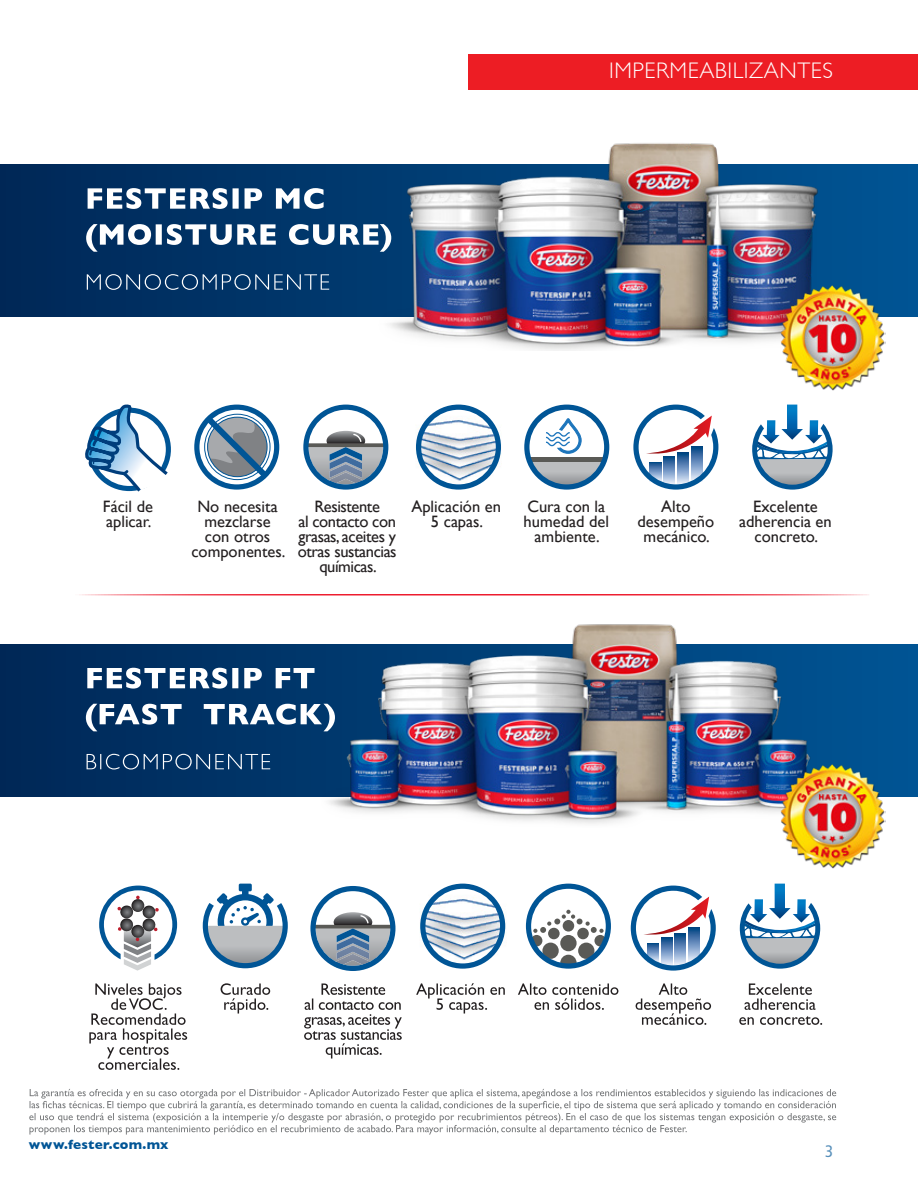
<style>
.page{position:relative;width:918px;height:1188px;background:#fff}
.page>*{position:absolute;margin:0;border:0;box-sizing:border-box;transform-origin:0 0}
.t1{font:300 22.5px "Gill Sans";letter-spacing:.025em;color:#fff}
.t2{font:condensed 16.65px "Frutiger";color:#578fba}
.t3{font:16.5px/15px "Gill Sans";color:#231f20;text-align:center}
.t4{font:16.5px/15px "Gill Sans";letter-spacing:-.025em;color:#231f20;text-align:center}
.t5{font:700 13.5px "Gill Sans";letter-spacing:.015em;color:#005596}
</style>
<div class="page">
<div style="left:468px;top:55px;width:450px;height:35px;background:#ed1d24"></div>
<svg style="left:0;top:644px;width:918px;height:152px;background:#003569"></svg>
<svg style="left:0;top:164px;width:918px;height:152px;background:#003468"></svg>
<svg style="left:87px;top:274px;width:242px;height:16px;background:#2d5680"></svg>
<svg style="left:86px;top:224px;width:278px;height:28px"></svg>
<svg style="left:88px;top:188px;width:236px;height:21px"></svg>
<svg style="left:87px;top:754px;width:183px;height:16px;background:#2e557e"></svg>
<svg style="left:86px;top:704px;width:219px;height:27px"></svg>
<svg style="left:87px;top:668px;width:218px;height:21px"></svg>
<img style="left:364px;top:143px;width:510px;height:208px">
<img style="left:305px;top:624px;width:556px;height:200px">
<svg style="left:416px;top:405px;width:85px;height:85px"></svg>
<svg style="left:420px;top:884px;width:85px;height:85px"></svg>
<svg style="left:416px;top:983px;width:89px;height:31px"></svg>
<svg style="left:85px;top:404px;width:86px;height:88px"></svg>
<hr style="left:49px;top:594px;width:820px;height:2px;background:#ed1c2e">
<svg style="left:89px;top:983px;width:98px;height:87px"></svg>
<svg style="left:99px;top:886px;width:78px;height:85px"></svg>
<svg style="left:194px;top:405px;width:85px;height:85px"></svg>
<svg style="left:633px;top:405px;width:85px;height:85px"></svg>
<svg style="left:636px;top:983px;width:75px;height:42px"></svg>
<svg style="left:518px;top:983px;width:100px;height:27px"></svg>
<svg style="left:631px;top:886px;width:85px;height:85px"></svg>
<svg style="left:752px;top:405px;width:81px;height:85px"></svg>
<svg style="left:739px;top:1016px;width:83px;height:9px"></svg>
<svg style="left:745px;top:983px;width:71px;height:27px"></svg>
<svg style="left:740px;top:884px;width:80px;height:85px"></svg>
<svg style="left:221px;top:983px;width:49px;height:31px"></svg>
<svg style="left:203px;top:884px;width:85px;height:84px"></svg>
<svg style="left:29px;top:1089px;width:807px;height:46px"></svg>
<img style="left:780px;top:284px;width:105px;height:106px">
<img style="left:780px;top:763px;width:105px;height:106px">
<svg style="left:303px;top:405px;width:85px;height:85px"></svg>
<svg style="left:304px;top:983px;width:98px;height:76px"></svg>
<svg style="left:310px;top:886px;width:85px;height:85px"></svg>
<svg style="left:524px;top:405px;width:85px;height:85px"></svg>
<svg style="left:526px;top:884px;width:85px;height:85px"></svg>
<h1 class="t1" style="left:609px;top:58px;width:225px">IMPERMEABILIZANTES</h1>
<p class="t3" style="left:103px;top:499px;width:52px;text-align:left">Fácil de aplicar.</p>
<p class="t3" style="left:191px;top:499px;width:96px">No necesita mezclarse con otros componentes.</p>
<p class="t3" style="left:638px;top:499px;width:78px">Alto desempeño mecánico.</p>
<p class="t3" style="left:739px;top:499px;width:94px">Excelente adherencia en concreto.</p>
<p class="t3" style="left:411px;top:499px;width:91px">Aplicación en<br>5 capas.</p>
<p class="t4" style="left:298px;top:499px;width:100px">Resistente<br>al contacto con grasas, aceites y otras sustancias químicas.</p>
<p class="t3" style="left:524px;top:499px;width:87px">Cura con la humedad del ambiente.</p>
<p class="t5" style="left:29px;top:1136px;width:141px">www.fester.com.mx</p>
<p class="t2" style="left:825px;top:1142px;width:9px">3</p>
</div>
